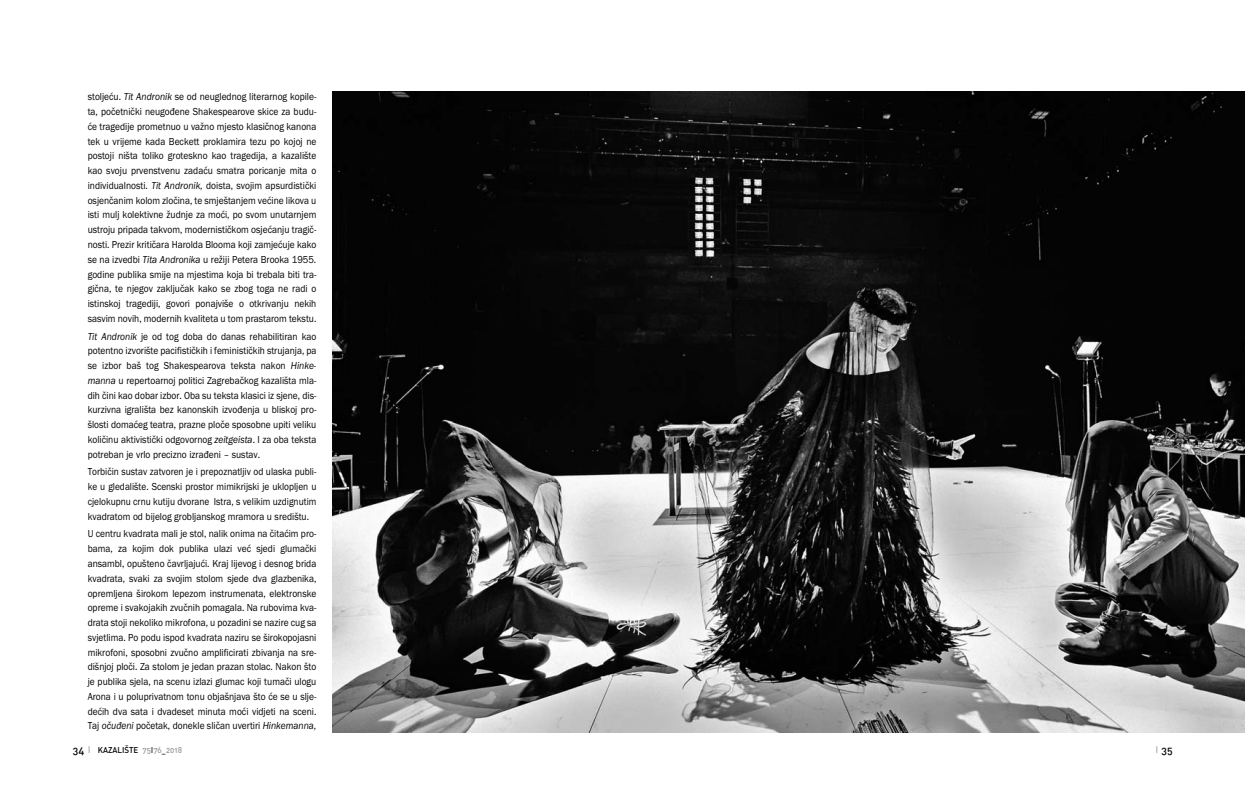
<style>
.page{position:relative;width:1245px;height:808px;background:#fff}
.page>*{position:absolute;margin:0;border:0;box-sizing:border-box;transform-origin:0 0}
.t1{font:10.5px/14.7px "Franklin Gothic";color:#000;text-align:justify;scale:.9 1}
.t2{font:10.5px/14.7px "Franklin Gothic";color:#000;text-align:justify;scale:.89 1}
.t3{font:10.5px "DIN Medium Rounded";color:#000}
.t4{font:8.4px "DIN Medium Rounded";color:#000;scale:.95 1}
.s1{font-style:italic}
.s2{font-size:10.5px}
.s3{font-size:9.45px;color:#969696}
.s4{color:#999}
</style>
<div class="page">
<img style="left:332px;top:92px;width:913px;height:640px">
<p class="t1" style="left:88px;top:90px;width:256px">stoljeću. <span class="s1">Tit Andronik</span> se od neuglednog literarnog kopile&shy;ta, početnički neugođene Shakespearove skice za budu&shy;će tragedije prometnuo u važno mjesto klasičnog kanona tek u vrijeme kada Beckett proklamira tezu po kojoj ne postoji ništa toliko groteskno kao tragedija, a kazalište kao svoju prvenstvenu zadaću smatra poricanje mita o individualnosti. <span class="s1">Tit Andronik</span>, doista, svojim apsurdistički osjenčanim kolom zločina, te smještanjem većine likova u isti mulj kolektivne žudnje za moći, po svom unutarnjem ustroju pripada takvom, modernističkom osjećanju tragič&shy;nosti. Prezir kritičara Harolda Blooma koji zamjećuje kako se na izvedbi <span class="s1">Tita Andronika</span> u režiji Petera Brooka 1955. godine publika smije na mjestima koja bi trebala biti tra&shy;gična, te njegov zaključak kako se zbog toga ne radi o istinskoj tragediji, govori ponajviše o otkrivanju nekih sasvim novih, modernih kvaliteta u tom prastarom tekstu.</p>
<p class="t1" style="left:88px;top:329px;width:256px"><span class="s1">Tit Andronik</span> je od tog doba do danas rehabilitiran kao potentno izvorište pacifističkih i feminističkih strujanja, pa se izbor baš tog Shakespearova teksta nakon <span class="s1">Hinke - manna</span> u repertoarnoj politici Zagrebačkog kazališta mla&shy;dih čini kao dobar izbor. Oba su teksta klasici iz sjene, dis&shy;kurzivna igrališta bez kanonskih izvođenja u bliskoj pro&shy;šlosti domaćeg teatra, prazne ploče sposobne upiti veliku količinu aktivistički odgovornog <span class="s1">zeitgeista</span>. I za oba teksta potreban je vrlo precizno izrađeni – sustav.</p>
<p class="t2" style="left:88px;top:465px;width:258px">Torbičin sustav zatvoren je i prepoznatljiv od ulaska publi&shy;ke u gledalište. Scenski prostor mimikrijski je uklopljen u cjelokupnu crnu kutiju dvorane Istra, s velikim uzdignutim kvadratom od bijelog grobljanskog mramora u središtu.</p>
<p class="t1" style="left:88px;top:527px;width:256px">U centru kvadrata mali je stol, nalik onima na čitaćim pro&shy;bama, za kojim dok publika ulazi već sjedi glumački ansambl, opušteno čavrljajući. Kraj lijevog i desnog brida kvadrata, svaki za svojim stolom sjede dva glazbenika, opremljena širokom lepezom instrumenata, elektronske opreme i svakojakih zvučnih pomagala. Na rubovima kva&shy;drata stoji nekoliko mikrofona, u pozadini se nazire cug sa svjetlima. Po podu ispod kvadrata naziru se širokopojasni mikrofoni, sposobni zvučno amplificirati zbivanja na sre&shy;dišnjoj ploči. Za stolom je jedan prazan stolac. Nakon što je publika sjela, na scenu izlazi glumac koji tumači ulogu Arona i u poluprivatnom tonu objašnjava što će se u slje&shy;dećih dva sata i dvadeset minuta moći vidjeti na sceni.<br>Taj <span class="s1">očuđeni</span> početak, donekle sličan uvertiri <span class="s1">Hinkemanna</span>,</p>
<p class="t4" style="left:73px;top:746px;width:116px"><span class="s2">34</span> <span class="s3">I</span> KAZALIŠTE <span class="s4">75</span>I<span class="s4">76</span>_<span class="s4">2018</span></p>
<p class="t3" style="left:1155px;top:746px;width:18px"><span class="s3">I</span> 35</p>
</div>
